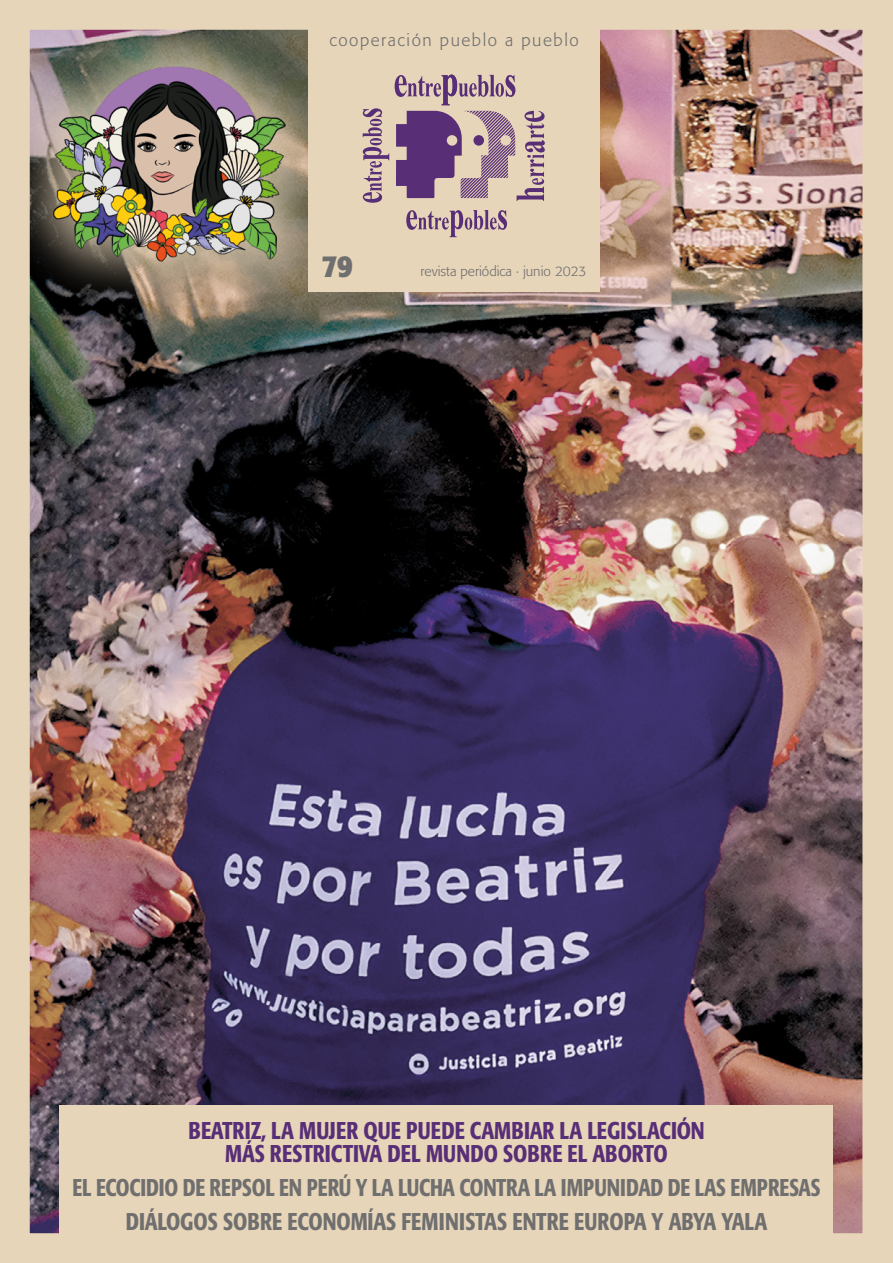
<style>
.page{position:relative;width:893px;height:1263px;background:#fff}
.page>*{position:absolute;margin:0;border:0;box-sizing:border-box;transform-origin:0 0}
.t1{font:700 condensed 31.65px "Formata";color:#706f6f}
.t2{font:500 condensed 24px/34px "Formata";color:#706f6f;text-align:center;scale:.89 1}
.t3{font:500 condensed 24px/23px "Formata";color:#582e77;text-align:center;scale:.92 1}
.t4{font:300 17.1px "Formata";letter-spacing:.09em;color:#706f6f}
.t5{font:300 13.65px "Formata";color:#706f6f}
</style>
<div class="page">
<img style="left:0;top:0;width:893px;height:1263px">
<div style="left:308px;top:0;width:292px;height:291px;background:#e7d5b9"></div>
<div style="left:60px;top:1105px;width:773px;height:158px;background:#e7d5b9"></div>
<div style="left:0;top:11px;width:338px;height:303px;background:#e7d5b9;opacity:.78"></div>
<img style="left:35px;top:40px;width:267px;height:243px">
<svg style="left:406px;top:210px;width:101px;height:27px"></svg>
<svg style="left:363px;top:108px;width:26px;height:95px"></svg>
<svg style="left:395px;top:75px;width:120px;height:30px"></svg>
<svg style="left:396px;top:111px;width:149px;height:90px"></svg>
<p class="t4" style="left:329px;top:30px;width:251px">cooperación pueblo a pueblo</p>
<h1 class="t1" style="left:321px;top:246px;width:33px">79</h1>
<p class="t5" style="left:421px;top:263px;width:167px">revista periódica · junio 2023</p>
<p class="t3" style="left:188px;top:1118px;width:563px">BEATRIZ, LA MUJER QUE PUEDE CAMBIAR LA LEGISLACIÓN<br>MÁS RESTRICTIVA DEL MUNDO SOBRE EL ABORTO</p>
<p class="t2" style="left:72px;top:1170px;width:842px">EL ECOCIDIO DE REPSOL EN PERÚ Y LA LUCHA CONTRA LA IMPUNIDAD DE LAS EMPRESAS<br>DIÁLOGOS SOBRE ECONOMÍAS FEMINISTAS ENTRE EUROPA Y ABYA YALA</p>
</div>
